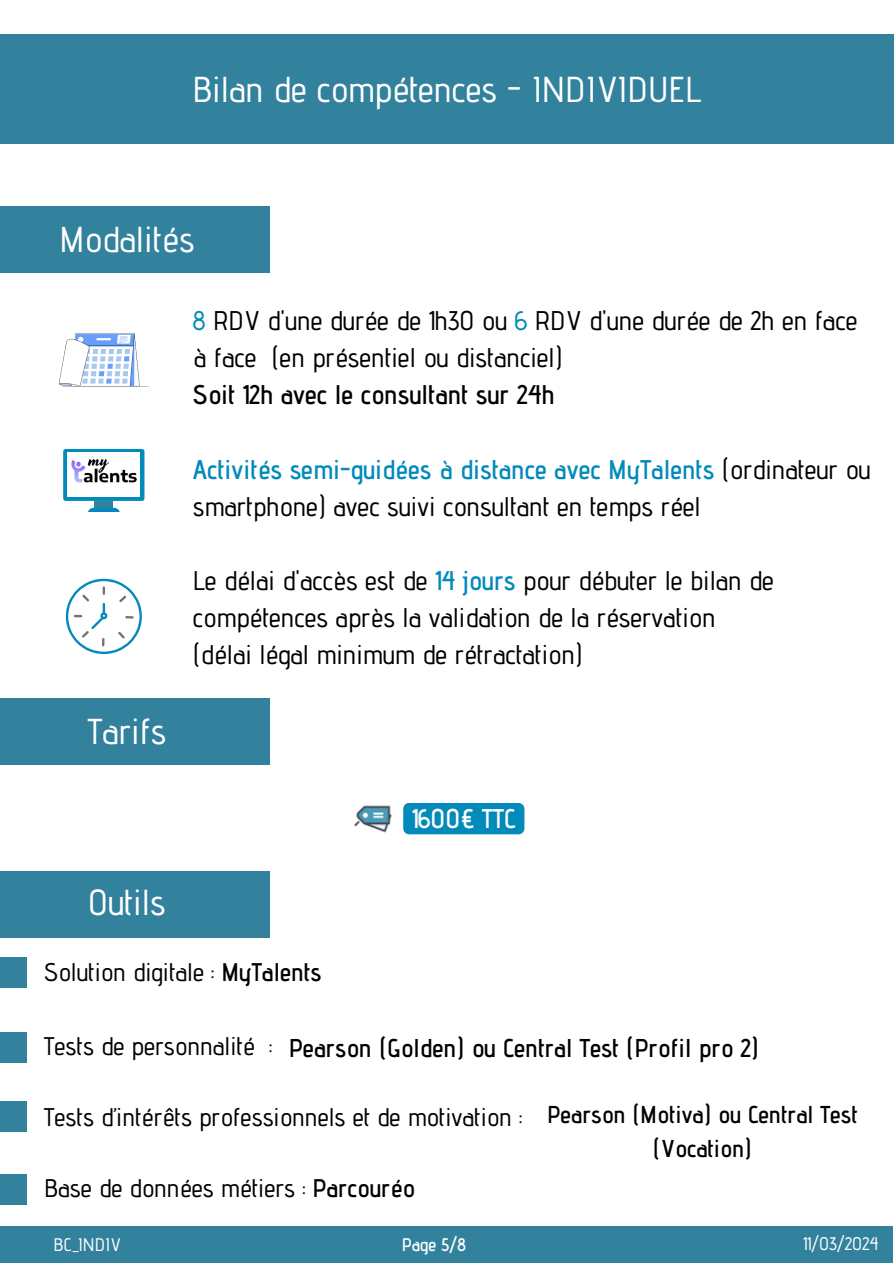
<style>
.page{position:relative;width:894px;height:1264px;background:#fff}
.page>*{position:absolute;margin:0;border:0;box-sizing:border-box;transform-origin:0 0}
.t1{font:500 36px "Advent Pro";color:#fff}
.t2{font:500 27px/37.2px "Advent Pro";color:#000}
.t3{font:600 27px "Advent Pro";color:#fff}
.t4{font:600 25.8px "Advent Pro";color:#000}
.t5{font:500 25.5px "Advent Pro";color:#000}
.t6{font:600 24.45px/33.8px "Advent Pro";color:#000;text-align:center}
.t7{font:500 18.15px "Advent Pro";color:#fff}
.t8{font:600 18.15px "Advent Pro";color:#fff}
.s1{color:#028abb}
.s2{font-weight:600}
.s3{font-weight:600;color:#028abb}
</style>
<div class="page">
<div style="left:0;top:35px;width:893px;height:109px;background:#32819d"></div>
<div style="left:0;top:206px;width:269px;height:67px;background:#32819d"></div>
<img style="left:59px;top:333px;width:90px;height:54px">
<div style="left:63px;top:449px;width:81px;height:52px;background:#028abb;border-radius:3px"></div>
<div style="left:67px;top:452px;width:73px;height:45px;background:#fff"></div>
<div style="left:95px;top:501px;width:18px;height:7px;background:#32819d"></div>
<svg style="left:88px;top:508px;width:32px;height:4px"></svg>
<img style="left:71px;top:459px;width:66px;height:24px">
<div style="left:0;top:698px;width:269px;height:67px;background:#32819d"></div>
<div style="left:0;top:871px;width:269px;height:66px;background:#32819d"></div>
<div style="left:0;top:956px;width:26px;height:31px;background:#32819d"></div>
<div style="left:0;top:1031px;width:26px;height:31px;background:#32819d"></div>
<div style="left:0;top:1100px;width:26px;height:31px;background:#32819d"></div>
<div style="left:0;top:1174px;width:27px;height:31px;background:#32819d"></div>
<div style="left:403px;top:803px;width:121px;height:31px;background:#028abb;border-radius:6px"></div>
<img style="left:354px;top:805px;width:38px;height:28px">
<svg style="left:66px;top:578px;width:76px;height:76px"></svg>
<div style="left:0;top:1226px;width:891px;height:37px;background:#32819d"></div>
<h3 class="t1" style="left:192px;top:67px;width:510px">Bilan de compétences - INDIVIDUEL</h3>
<h3 class="t1" style="left:60px;top:217px;width:136px">Modalités</h3>
<p class="t2" style="left:193px;top:302px;width:665px"><span class="s1">8</span> RDV d'une durée de 1h30 ou <span class="s1">6</span> RDV d'une durée de 2h en face à face (en présentiel ou distanciel)<br><span class="s2">Soit 12h avec le consultant sur 24h</span></p>
<p class="t2" style="left:193px;top:450px;width:679px"><span class="s3">Activités semi-guidées à distance avec MyTalents</span> (ordinateur ou smartphone) avec suivi consultant en temps réel</p>
<h3 class="t1" style="left:88px;top:709px;width:80px">Tarifs</h3>
<h1 class="t1" style="left:88px;top:879px;width:79px">Outils</h1>
<p class="t2" style="left:193px;top:561px;width:582px">Le délai d'accès est de <span class="s3">14 jours</span> pour débuter le bilan de compétences après la validation de la réservation (délai légal minimum de rétractation)</p>
<p class="t3" style="left:412px;top:802px;width:105px">1600€ TTC</p>
<h2 class="t5" style="left:44px;top:956px;width:279px">Solution digitale : <span class="s2">MyTalents</span></h2>
<h3 class="t5" style="left:44px;top:1030px;width:229px">Tests de personnalité :</h3>
<h3 class="t4" style="left:289px;top:1032px;width:471px">Pearson (Golden) ou Central Test (Profil pro 2)</h3>
<h3 class="t5" style="left:44px;top:1101px;width:479px">Tests d’intérêts professionnels et de motivation :</h3>
<h1 class="t5" style="left:44px;top:1172px;width:372px">Base de données métiers : <span class="s2">Parcouréo</span></h1>
<h3 class="t6" style="left:547px;top:1097px;width:312px">Pearson (Motiva) ou Central Test (Vocation)</h3>
<h3 class="t7" style="left:53px;top:1233px;width:69px">BC_INDIV</h3>
<h3 class="t8" style="left:402px;top:1233px;width:65px">Page 5/8</h3>
<h4 class="t7" style="left:802px;top:1232px;width:77px">11/03/2024</h4>
</div>
